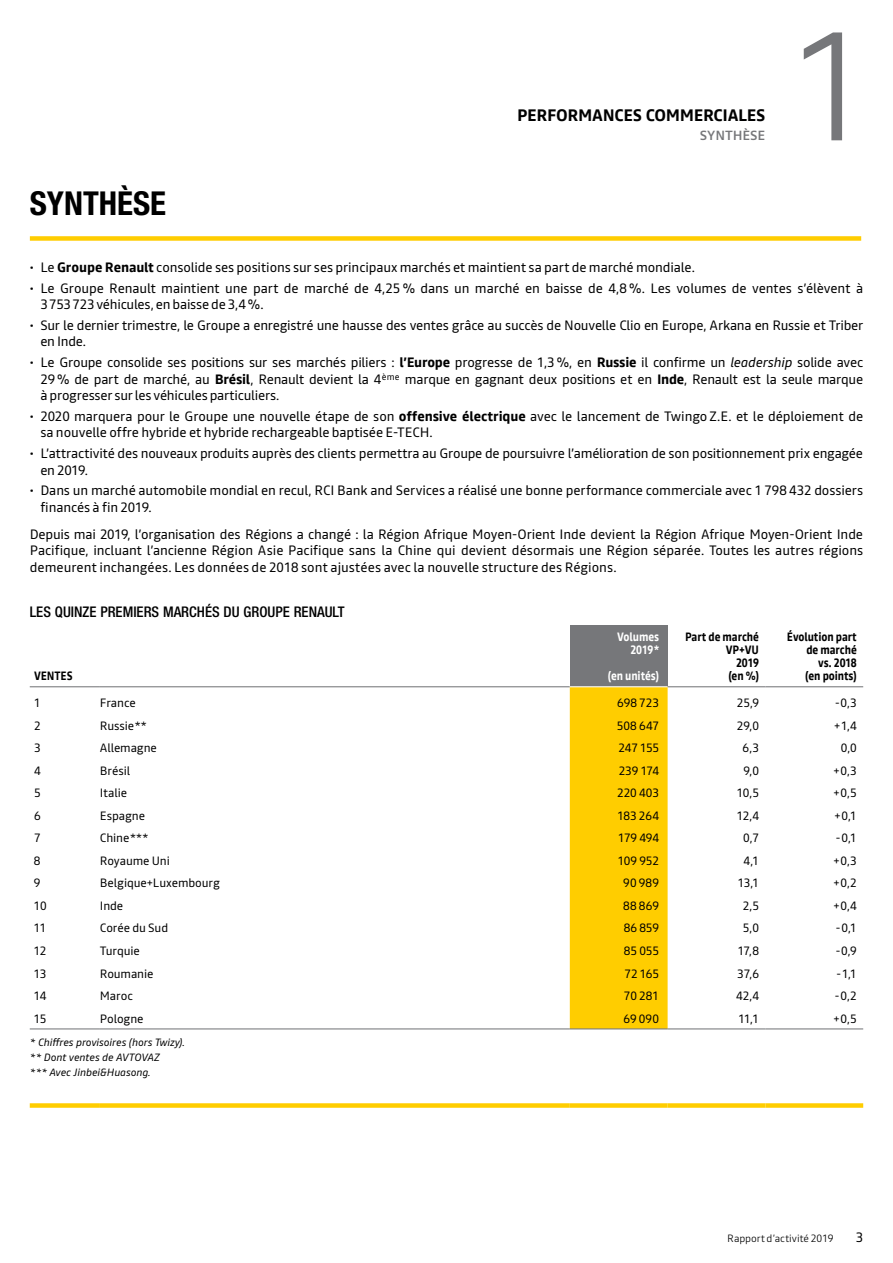
<style>
.page{position:relative;width:893px;height:1263px;background:#fff}
.page>*{position:absolute;margin:0;border:0;box-sizing:border-box;transform-origin:0 0}
.t1{font:300 154.5px "Read";color:#76777a}
.t2{font:700 condensed 33px "Helvetica Neue LT Std";color:#000}
.t3{font:700 16.5px "Read";letter-spacing:-.02em;color:#000}
.t4{font:500 condensed 14.7px "Helvetica Neue LT Std";color:#000}
.t5{font:13.5px/16.5px "Read";letter-spacing:-.01em;color:#000}
.t6{font:500 13.5px "Read";letter-spacing:-.005em;color:#76777a}
.t7{font:12px "Read";letter-spacing:-.01em;color:#000}
.t8{font:700 12px/13px "Read";letter-spacing:-.01em;color:#000;text-align:right;scale:.88 1}
.t9{font:700 12px/13px "Read";letter-spacing:-.01em;color:#fff;text-align:right;scale:.88 1}
.t10{font:italic 10.5px/14.9px "Read";letter-spacing:-.01em;color:#000}
.t11{font:300 10.5px "Read";letter-spacing:-.005em;color:#000}
.s1{font-weight:700}
.s2{font-style:italic}
</style>
<div class="page">
<div style="left:570px;top:625px;width:98px;height:62px;background:#76777a"></div>
<div style="left:570px;top:687px;width:98px;height:341px;background:#ffcd00"></div>
<hr style="left:30px;top:686px;width:70px;height:1px;background:#76777a">
<hr style="left:100px;top:686px;width:470px;height:1px;background:#76777a">
<hr style="left:668px;top:686px;width:97px;height:1px;background:#76777a">
<hr style="left:765px;top:686px;width:98px;height:1px;background:#76777a">
<hr style="left:30px;top:1028px;width:70px;height:1px;background:#76777a">
<hr style="left:100px;top:1028px;width:470px;height:1px;background:#76777a">
<hr style="left:570px;top:1028px;width:98px;height:1px;background:#76777a">
<hr style="left:668px;top:1028px;width:97px;height:1px;background:#76777a">
<hr style="left:765px;top:1028px;width:98px;height:1px;background:#76777a">
<hr style="left:570px;top:686px;width:98px;height:1px;background:#fff">
<div style="left:30px;top:1103px;width:70px;height:5px;background:#ffcd00"></div>
<div style="left:100px;top:1103px;width:470px;height:5px;background:#ffcd00"></div>
<div style="left:570px;top:1103px;width:98px;height:5px;background:#ffcd00"></div>
<div style="left:668px;top:1103px;width:97px;height:5px;background:#ffcd00"></div>
<div style="left:765px;top:1103px;width:98px;height:5px;background:#ffcd00"></div>
<div style="left:30px;top:236px;width:831px;height:5px;background:#ffcd00"></div>
<h2 class="t2" style="left:30px;top:183px;width:138px">SYNTHÈSE</h2>
<p class="t3" style="left:517px;top:104px;width:250px">PERFORMANCES COMMERCIALES</p>
<p class="t6" style="left:700px;top:126px;width:67px">SYNTHÈSE</p>
<h1 class="t1" style="left:791px;top:-21px;width:86px">1</h1>
<p class="t5" style="left:30px;top:259px;width:667px">• Le <span class="s1">Groupe Renault</span> consolide ses positions sur ses principaux marchés et maintient sa part de marché mondiale.</p>
<p class="t5" style="left:40px;top:279px;width:824px;text-indent:-11px">• Le Groupe Renault maintient une part de marché de 4,25 % dans un marché en baisse de 4,8 %. Les volumes de ventes s’élèvent à<br>3753723 véhicules, en baisse de 3,4 %.</p>
<p class="t5" style="left:40px;top:317px;width:824px;text-indent:-11px">• Sur le dernier trimestre, le Groupe a enregistré une hausse des ventes grâce au succès de Nouvelle Clio en Europe, Arkana en Russie et Triber en Inde.</p>
<p class="t5" style="left:40px;top:354px;width:824px;text-align:justify;text-indent:-11px">• Le Groupe consolide ses positions sur ses marchés piliers : <span class="s1">l’Europe</span> progresse de 1,3 %, en <span class="s1">Russie</span> il confirme un <span class="s2">leadership</span> solide avec 29 % de part de marché, au <span class="s1">Brésil</span>, Renault devient la 4<sup>ème</sup> marque en gagnant deux positions et en <span class="s1">Inde</span>, Renault est la seule marque à progresser sur les véhicules particuliers.</p>
<p class="t5" style="left:40px;top:408px;width:824px;text-indent:-11px">• 2020 marquera pour le Groupe une nouvelle étape de son <span class="s1">offensive électrique</span> avec le lancement de Twingo Z.E. et le déploiement de sa nouvelle offre hybride et hybride rechargeable baptisée E-TECH.</p>
<p class="t5" style="left:40px;top:445px;width:824px;text-indent:-11px">• L’attractivité des nouveaux produits auprès des clients permettra au Groupe de poursuivre l’amélioration de son positionnement prix engagée en 2019.</p>
<p class="t5" style="left:40px;top:482px;width:824px;text-indent:-11px">• Dans un marché automobile mondial en recul, RCI Bank and Services a réalisé une bonne performance commerciale avec 1 798 432 dossiers financés à fin 2019.</p>
<p class="t5" style="left:30px;top:526px;width:835px;text-align:justify">Depuis mai 2019, l’organisation des Régions a changé : la Région Afrique Moyen-Orient Inde devient la Région Afrique Moyen-Orient Inde Pacifique, incluant l’ancienne Région Asie Pacifique sans la Chine qui devient désormais une Région séparée. Toutes les autres régions demeurent inchangées. Les données de 2018 sont ajustées avec la nouvelle structure des Régions.</p>
<p class="t4" style="left:30px;top:603px;width:316px">LES QUINZE PREMIERS MARCHÉS DU GROUPE RENAULT</p>
<p class="t8" style="left:34px;top:669px;width:45px">VENTES</p>
<p class="t9" style="left:617px;top:630px;width:49px">Volumes<br>2019*</p>
<p class="t9" style="left:608px;top:669px;width:60px">(en unités)</p>
<p class="t8" style="left:685px;top:630px;width:86px">Part de marché<br>VP+VU<br>2019<br>(en %)</p>
<p class="t8" style="left:787px;top:630px;width:81px">Évolution part de marché<br>vs. 2018<br>(en points)</p>
<p class="t7" style="left:34px;top:695px;width:8px">1</p>
<p class="t7" style="left:100px;top:695px;width:37px">France</p>
<p class="t7" style="left:617px;top:695px;width:43px">698 723</p>
<p class="t7" style="left:737px;top:695px;width:24px">25,9</p>
<p class="t7" style="left:835px;top:695px;width:23px">-0,3</p>
<p class="t7" style="left:34px;top:717px;width:8px">2</p>
<p class="t7" style="left:100px;top:717px;width:48px">Russie**</p>
<p class="t7" style="left:617px;top:717px;width:44px">508 647</p>
<p class="t7" style="left:737px;top:717px;width:24px">29,0</p>
<p class="t7" style="left:834px;top:717px;width:24px">+1,4</p>
<p class="t7" style="left:34px;top:740px;width:8px">3</p>
<p class="t7" style="left:100px;top:740px;width:59px">Allemagne</p>
<p class="t7" style="left:618px;top:740px;width:42px">247 155</p>
<p class="t7" style="left:743px;top:740px;width:18px">6,3</p>
<p class="t7" style="left:841px;top:740px;width:18px">0,0</p>
<p class="t7" style="left:34px;top:762px;width:8px">4</p>
<p class="t7" style="left:100px;top:762px;width:32px">Brésil</p>
<p class="t7" style="left:619px;top:762px;width:42px">239 174</p>
<p class="t7" style="left:744px;top:762px;width:17px">9,0</p>
<p class="t7" style="left:833px;top:762px;width:25px">+0,3</p>
<p class="t7" style="left:34px;top:785px;width:8px">5</p>
<p class="t7" style="left:100px;top:785px;width:29px">Italie</p>
<p class="t7" style="left:617px;top:785px;width:44px">220 403</p>
<p class="t7" style="left:737px;top:785px;width:24px">10,5</p>
<p class="t7" style="left:833px;top:785px;width:25px">+0,5</p>
<p class="t7" style="left:34px;top:807px;width:8px">6</p>
<p class="t7" style="left:100px;top:807px;width:47px">Espagne</p>
<p class="t7" style="left:617px;top:807px;width:43px">183 264</p>
<p class="t7" style="left:737px;top:807px;width:24px">12,4</p>
<p class="t7" style="left:834px;top:807px;width:24px">+0,1</p>
<p class="t7" style="left:34px;top:830px;width:8px">7</p>
<p class="t7" style="left:100px;top:830px;width:50px">Chine***</p>
<p class="t7" style="left:618px;top:830px;width:42px">179 494</p>
<p class="t7" style="left:743px;top:830px;width:17px">0,7</p>
<p class="t7" style="left:836px;top:830px;width:22px">-0,1</p>
<p class="t7" style="left:34px;top:852px;width:8px">8</p>
<p class="t7" style="left:100px;top:852px;width:72px">Royaume Uni</p>
<p class="t7" style="left:618px;top:852px;width:43px">109 952</p>
<p class="t7" style="left:743px;top:852px;width:17px">4,1</p>
<p class="t7" style="left:833px;top:852px;width:25px">+0,3</p>
<p class="t7" style="left:34px;top:875px;width:8px">9</p>
<p class="t7" style="left:100px;top:875px;width:121px">Belgique+Luxembourg</p>
<p class="t7" style="left:623px;top:875px;width:37px">90 989</p>
<p class="t7" style="left:738px;top:875px;width:23px">13,1</p>
<p class="t7" style="left:833px;top:875px;width:25px">+0,2</p>
<p class="t7" style="left:34px;top:897px;width:14px">10</p>
<p class="t7" style="left:100px;top:897px;width:25px">Inde</p>
<p class="t7" style="left:623px;top:897px;width:37px">88 869</p>
<p class="t7" style="left:743px;top:897px;width:18px">2,5</p>
<p class="t7" style="left:833px;top:897px;width:25px">+0,4</p>
<p class="t7" style="left:34px;top:920px;width:14px">11</p>
<p class="t7" style="left:100px;top:920px;width:70px">Corée du Sud</p>
<p class="t7" style="left:624px;top:920px;width:37px">86 859</p>
<p class="t7" style="left:743px;top:920px;width:18px">5,0</p>
<p class="t7" style="left:836px;top:920px;width:22px">-0,1</p>
<p class="t7" style="left:34px;top:942px;width:14px">12</p>
<p class="t7" style="left:100px;top:942px;width:42px">Turquie</p>
<p class="t7" style="left:624px;top:942px;width:37px">85 055</p>
<p class="t7" style="left:738px;top:942px;width:23px">17,8</p>
<p class="t7" style="left:836px;top:942px;width:23px">-0,9</p>
<p class="t7" style="left:34px;top:965px;width:14px">13</p>
<p class="t7" style="left:100px;top:965px;width:55px">Roumanie</p>
<p class="t7" style="left:624px;top:965px;width:36px">72 165</p>
<p class="t7" style="left:737px;top:965px;width:23px">37,6</p>
<p class="t7" style="left:836px;top:965px;width:22px">-1,1</p>
<p class="t7" style="left:34px;top:987px;width:14px">14</p>
<p class="t7" style="left:100px;top:987px;width:34px">Maroc</p>
<p class="t7" style="left:624px;top:987px;width:37px">70 281</p>
<p class="t7" style="left:736px;top:987px;width:24px">42,4</p>
<p class="t7" style="left:835px;top:987px;width:23px">-0,2</p>
<p class="t7" style="left:34px;top:1010px;width:14px">15</p>
<p class="t7" style="left:100px;top:1010px;width:45px">Pologne</p>
<p class="t7" style="left:623px;top:1010px;width:37px">69 090</p>
<p class="t7" style="left:738px;top:1010px;width:22px">11,1</p>
<p class="t7" style="left:833px;top:1010px;width:25px">+0,5</p>
<p class="t10" style="left:31px;top:1035px;width:156px">* Chiffres provisoires (hors Twizy). ** Dont ventes de AVTOVAZ<br>*** Avec Jinbei&amp;Huasong.</p>
<p class="t11" style="left:727px;top:1231px;width:108px">Rapport d’activité 2019</p>
<p class="t5" style="left:856px;top:1228px;width:9px">3</p>
</div>
